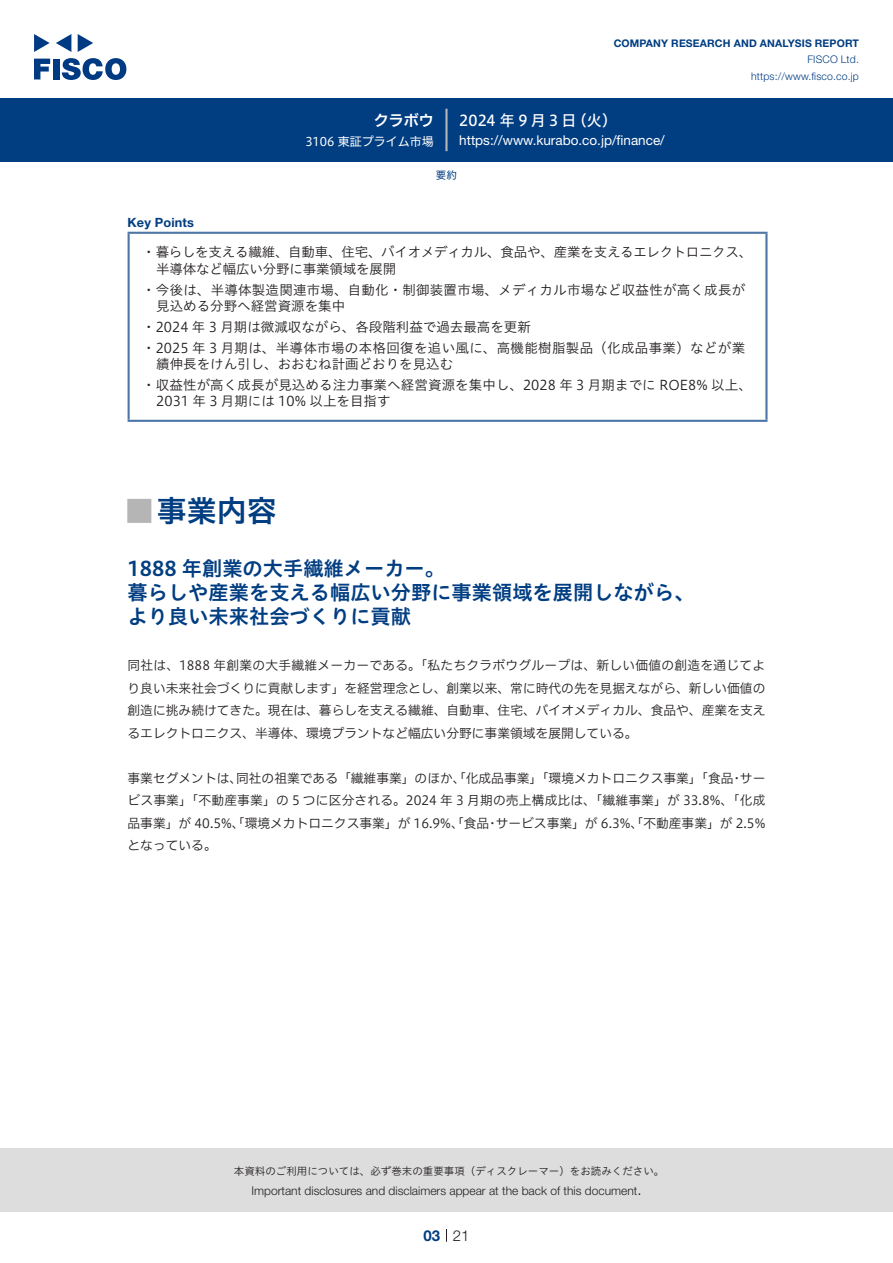
<style>
.page{position:relative;width:893px;height:1263px;background:#fff}
.page>*{position:absolute;margin:0;border:0;box-sizing:border-box;transform-origin:0 0}
.t1{font:30px "Hiragino UD Sans Std N W6";color:#003d81}
.t2{font:24px "Hiragino UD Sans Std N W6";color:#b5b5b6}
.中タイトル{font:20.25px/24px "Hiragino UD Sans Std W6";color:#003d81}
.t3{font:15px "Hiragino UD Sans F Std N W5";letter-spacing:.21em;color:#fff}
.t4{font:15px "Hiragino UD Sans F Std N W6";color:#fff}
.t5{font:300 15px "Helvetica Neue LT Std";color:#231f20}
.t6{font:700 15px "Helvetica Neue LT Std";color:#003d81}
.Key_Points_中{font:13.5px/16.5px "Hiragino UD Sans Std W3";color:#231f20}
.Key_Points_中-2{font:13.5px/16.5px "Hiragino UD Sans Std W3";letter-spacing:.025em;color:#231f20}
.t7{font:13.5px "Helvetica Neue LT Std";color:#fff}
.本文{font:12.75px/22.5px "Hiragino UD Sans F Std N W3";color:#231f20;text-align:justify}
.Key_Points{font:700 12.75px "Helvetica Neue LT Std";letter-spacing:.015em;color:#003d81}
.t8{font:300 12px "Helvetica Neue LT Std";color:#231f20}
.t9{font:12px "Hiragino UD Sans F Std N W4";color:#fff}
.t10{font:10.5px "Hiragino UD Sans Std W3";color:#231f20}
.t11{font:700 10.5px "Helvetica Neue LT Std";letter-spacing:.015em;color:#003d81}
.t12{font:300 10.5px/16.5px "Helvetica Neue LT Std";letter-spacing:.015em;color:#003d81;text-align:right}
.ヘッダー{font:10.5px "Hiragino UD Sans F Std N W4";color:#003d81}
</style>
<div class="page">
<div style="left:0;top:1148px;width:893px;height:64px;background:#ddd"></div>
<svg style="left:34px;top:59px;width:16px;height:20px"></svg>
<div style="left:53px;top:59px;width:6px;height:20px;background:#003a83"></div>
<svg style="left:62px;top:58px;width:64px;height:22px"></svg>
<svg style="left:34px;top:34px;width:16px;height:18px"></svg>
<svg style="left:78px;top:34px;width:15px;height:18px"></svg>
<svg style="left:56px;top:34px;width:15px;height:18px"></svg>
<div style="left:0;top:98px;width:893px;height:64px;background:#003d81"></div>
<hr style="left:445px;top:109px;width:3px;height:42px;background:#b5b5b6">
<svg style="left:446px;top:1229px;width:1px;height:13px"></svg>
<hr style="left:128px;top:234px;width:2px;height:186px;background:#4d77a7">
<hr style="left:128px;top:232px;width:639px;height:2px;background:#4d77a7">
<hr style="left:765px;top:234px;width:2px;height:186px;background:#4d77a7">
<hr style="left:128px;top:420px;width:639px;height:2px;background:#4d77a7">
<p class="t4" style="left:374px;top:109px;width:62px">クラボウ</p>
<p class="t9" style="left:305px;top:132px;width:130px">3106 東証プライム市場</p>
<p class="t11" style="left:614px;top:37px;width:247px">COMPANY RESEARCH AND ANALYSIS REPORT</p>
<p class="t12" style="left:751px;top:51px;width:109px">FISCO Ltd. https://www.fisco.co j p.</p>
<p class="t3" style="left:459px;top:109px;width:119px">2024年9月3日</p>
<p class="t3" style="left:572px;top:109px;width:47px">（火(</p>
<p class="t7" style="left:459px;top:132px;width:207px">https://www.kurabo.co j p. /finance/</p>
<p class="ヘッダー" style="left:436px;top:167px;width:22px">要約</p>
<p class="Key_Points" style="left:128px;top:215px;width:68px">Key Points</p>
<p class="Key_Points_中" style="left:156px;top:243px;width:597px;text-indent:-14px">・暮らしを支える繊維、自動車、住宅、バイオメディカル、食品や、産業を支えるエレクトロニクス、半導体など幅広い分野に事業領域を展開</p>
<p class="Key_Points_中" style="left:156px;top:281px;width:590px;text-indent:-14px">・今後は、半導体製造関連市場、自動化・制御装置市場、メディカル市場など収益性が高く成長が見込める分野へ経営資源を集中</p>
<p class="Key_Points_中" style="left:142px;top:318px;width:390px">・2024 年 3 月期は微減収ながら、各段階利益で過去最高を更新</p>
<p class="Key_Points_中-2" style="left:156px;top:339px;width:590px;text-indent:-14px">・2025 年 3 月期は、半導体市場の本格回復を追い風に、高機能樹脂製品（化成品事業）などが業績伸長をけん引し、おおむね計画どおりを見込む</p>
<p class="Key_Points_中" style="left:156px;top:376px;width:597px;text-indent:-14px">・収益性が高く成長が見込める注力事業へ経営資源を集中し、2028 年 3 月期までに ROE8% 以上、<br>2031 年 3 月期には 10% 以上を目指す</p>
<p class="t1" style="left:157px;top:488px;width:121px">事業内容</p>
<p class="t2" style="left:128px;top:492px;width:25px">█</p>
<p class="中タイトル" style="left:128px;top:555px;width:568px">1888 年創業の大手繊維メーカー。<br>暮らしや産業を支える幅広い分野に事業領域を展開しながら、より良い未来社会づくりに貢献</p>
<p class="本文" style="left:128px;top:653px;width:639px">同社は、1888 年創業の大手繊維メーカーである。「私たちクラボウグループは、新しい価値の創造を通じてより良い未来社会づくりに貢献します」を経営理念とし、創業以来、常に時代の先を見据えながら、新しい価値の創造に挑み続けてきた。現在は、暮らしを支える繊維、自動車、住宅、バイオメディカル、食品や、産業を支えるエレクトロニクス、半導体、環境プラントなど幅広い分野に事業領域を展開している。</p>
<p class="本文" style="left:740px;top:766px;width:27px">サー</p>
<p class="本文" style="left:128px;top:766px;width:116px">事業セグメントは、</p>
<p class="本文" style="left:128px;top:788px;width:639px">ビス事業」「不動産事業」の 5 つに区分される。2024 年 3 月期の売上構成比は、「繊維事業」が 33.8%、「化成</p>
<p class="本文" style="left:496px;top:811px;width:271px">サービス事業」が 6.3%、「不動産事業」が 2.5%</p>
<p class="本文" style="left:236px;top:766px;width:499px">同社の祖業である「繊維事業」のほか、「化成品事業」「環境メカトロニクス事業」「食品</p>
<p class="本文" style="left:730px;top:766px;width:14px">・</p>
<p class="本文" style="left:128px;top:811px;width:363px">品事業」が 40.5%、「環境メカトロニクス事業」が 16.9%、「食品となっている。</p>
<p class="本文" style="left:486px;top:811px;width:14px">・</p>
<p class="t10" style="left:234px;top:1163px;width:432px">本資料のご利用については、必ず巻末の重要事項（ディスクレーマー）をお読みください。</p>
<p class="t5" style="left:637px;top:1180px;width:6px">.</p>
<p class="t8" style="left:251px;top:1183px;width:387px">Important disclosures and disclaimers appear at the back of this document</p>
<p class="t6" style="left:423px;top:1226px;width:18px">03</p>
<p class="t5" style="left:453px;top:1226px;width:18px">21</p>
</div>
